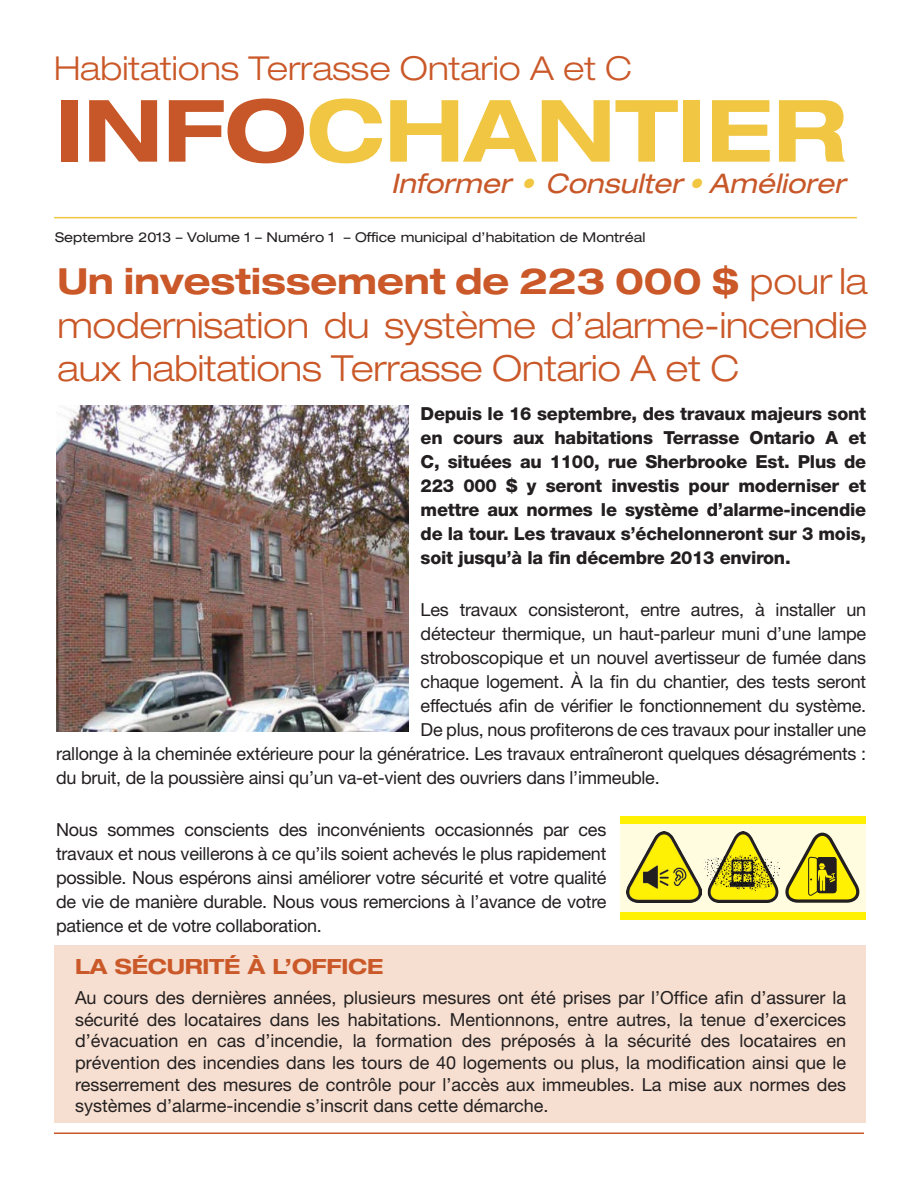
<style>
.page{position:relative;width:918px;height:1188px;background:#fff}
.page>*{position:absolute;margin:0;border:0;box-sizing:border-box;transform-origin:0 0}
.t1{font:700 expanded 86.1px "Helvetica Neue";color:#f0c642}
.t2{font:300 expanded 36px/43.5px "Helvetica Neue";letter-spacing:-.005em;color:#ca5828;text-align:justify}
.t3{font:300 expanded 33px "Helvetica Neue";color:#ca5828}
.t4{font:italic expanded 27px "Helvetica Neue";color:#c75728}
.t5{font:700 expanded 21px "Helvetica Neue";letter-spacing:-.01em;color:#ca5828}
.t6{font:18px/21.6px "Helvetica Neue";letter-spacing:-.015em;color:#231f20;text-align:justify}
.t7{font:800 18px/24px "Helvetica Neue";letter-spacing:-.015em;color:#231f20;text-align:justify}
.t8{font:expanded 13.5px "Helvetica Neue";color:#231f20}
.s1{color:#c75728}
.s2{color:#f0c642}
.s3{font-weight:700}
</style>
<div class="page">
<hr style="left:54px;top:217px;width:803px;height:1px;background:#f0c642">
<hr style="left:54px;top:1132px;width:810px;height:2px;background:#ca5828">
<div style="left:54px;top:945px;width:812px;height:178px;background:#f6dfd0"></div>
<div style="left:620px;top:824px;width:246px;height:92px;background:#fffce0"></div>
<div style="left:620px;top:816px;width:246px;height:8px;background:#fff101"></div>
<div style="left:620px;top:912px;width:246px;height:7px;background:#fff101"></div>
<img style="left:704px;top:831px;width:76px;height:72px">
<img style="left:626px;top:831px;width:75px;height:71px">
<svg style="left:785px;top:833px;width:74px;height:70px"></svg>
<img style="left:56px;top:406px;width:352px;height:326px">
<p class="t3" style="left:54px;top:48px;width:580px">Habitations Terrasse Ontario A et C</p>
<p class="t1" style="left:55px;top:77px;width:793px"><span class="s1">INFO</span>CHANTIER</p>
<p class="t4" style="left:391px;top:167px;width:463px">Informer <span class="s2">•</span> Consulter<span class="s2">•</span> Améliorer</p>
<p class="t8" style="left:55px;top:229px;width:592px">Septembre 2013 – Volume 1 – Numéro 1 – Office municipal d’habitation de Montréal</p>
<p class="t2" style="left:57px;top:260px;width:811px"><span class="s3">Un investissement de 223 000 $</span> pour la modernisation du système d’alarme-incendie aux habitations Terrasse Ontario A et C</p>
<p class="t7" style="left:421px;top:401px;width:447px">Depuis le 16 septembre, des travaux majeurs sont en cours aux habitations Terrasse Ontario A et C, situées au 1100, rue Sherbrooke Est. Plus de 223 000 $ y seront investis pour moderniser et mettre aux normes le système d’alarme-incendie de la tour. Les travaux s’échelonneront sur 3 mois, soit jusqu’à la fin décembre 2013 environ.</p>
<p class="t6" style="left:421px;top:599px;width:447px">Les travaux consisteront, entre autres, à installer un</p>
<p class="t6" style="left:421px;top:623px;width:447px">détecteur thermique, un haut-parleur muni d’une lampe</p>
<p class="t6" style="left:421px;top:647px;width:447px">stroboscopique et un nouvel avertisseur de fumée dans</p>
<p class="t6" style="left:421px;top:671px;width:447px">chaque logement. À la fin du chantier, des tests seront</p>
<p class="t6" style="left:421px;top:695px;width:447px">effectués afin de vérifier le fonctionnement du système.</p>
<p class="t6" style="left:421px;top:719px;width:447px">De plus, nous profiterons de ces travaux pour installer une</p>
<p class="t6" style="left:56px;top:743px;width:812px">rallonge à la cheminée extérieure pour la génératrice. Les travaux entraîneront quelques désagréments :</p>
<p class="t6" style="left:56px;top:767px;width:605px">du bruit, de la poussière ainsi qu’un va-et-vient des ouvriers dans l’immeuble.</p>
<p class="t6" style="left:56px;top:818px;width:552px;line-height:24px">Nous sommes conscients des inconvénients occasionnés par ces travaux et nous veillerons à ce qu’ils soient achevés le plus rapidement possible. Nous espérons ainsi améliorer votre sécurité et votre qualité de vie de manière durable. Nous vous remercions à l’avance de votre patience et de votre collaboration.</p>
<p class="t5" style="left:75px;top:953px;width:310px">LA SÉCURITÉ À L’OFFICE</p>
<p class="t6" style="left:75px;top:987px;width:773px">Au cours des dernières années, plusieurs mesures ont été prises par l’Office afin d’assurer la sécurité des locataires dans les habitations. Mentionnons, entre autres, la tenue d’exercices d’évacuation en cas d’incendie, la formation des préposés à la sécurité des locataires en prévention des incendies dans les tours de 40 logements ou plus, la modification ainsi que le resserrement des mesures de contrôle pour l’accès aux immeubles. La mise aux normes des systèmes d’alarme-incendie s’inscrit dans cette démarche.</p>
</div>
